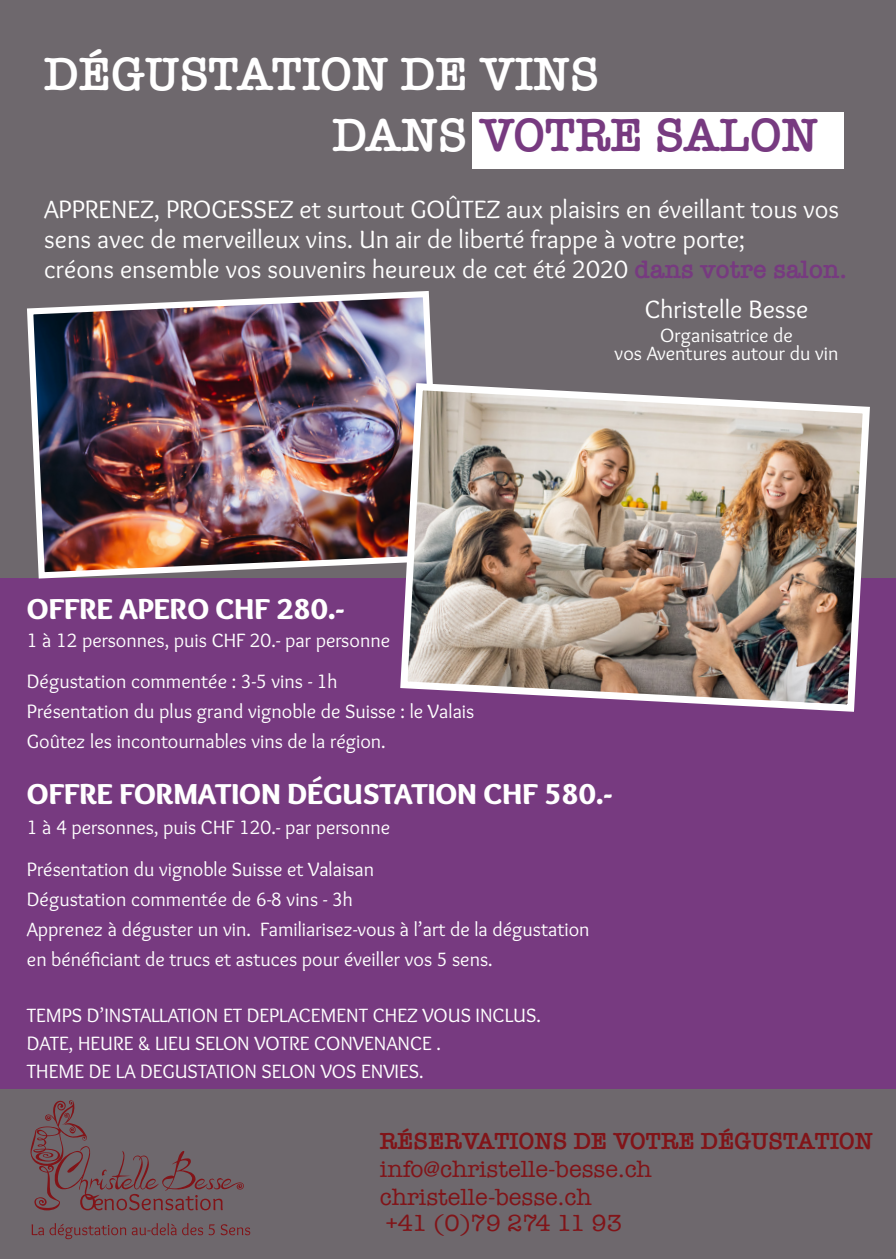
<style>
.page{position:relative;width:896px;height:1259px;background:#6e686d}
.page>*{position:absolute;margin:0;border:0;box-sizing:border-box;transform-origin:0 0}
.t1{font:600 48px/61.4px "American Typewriter";color:#fff}
.t2{font:900 30px "Overlock";color:#fff}
.t3{font:26px/30px "Overlock";color:#fff}
.t4{font:24px/27px "American Typewriter";color:#811418}
.t5{font:600 24px "American Typewriter";color:#811418}
.t6{font:20px/30px "Overlock";color:#fff}
.s1{color:#773a80}
.s2{font-family:"American Typewriter";font-weight:600;color:#773a80}
</style>
<div class="page">
<div style="left:0;top:578px;width:896px;height:511px;background:#773a80"></div>
<svg style="left:30px;top:1100px;width:214px;height:110px"></svg>
<svg style="left:32px;top:1223px;width:94px;height:16px"></svg>
<svg style="left:132px;top:1223px;width:83px;height:12px"></svg>
<svg style="left:221px;top:1224px;width:29px;height:11px"></svg>
<div style="left:472px;top:112px;width:371px;height:57px;background:#fff"></div>
<img style="left:27px;top:291px;width:406px;height:288px">
<img style="left:397px;top:379px;width:473px;height:333px">
<h1 class="t1" style="left:332px;top:42px;width:488px;text-indent:-288px">DÉGUSTATION DE VINS<br>DANS <span class="s1">VOTRE SALON</span></h1>
<h3 class="t3" style="left:44px;top:195px;width:804px">APPRENEZ, PROGESSEZ et surtout GOÛTEZ aux plaisirs en éveillant tous vos sens avec de merveilleux vins. Un air de liberté frappe à votre porte;<br>créons ensemble vos souvenirs heureux de cet été 2020 <span class="s2">dans votre salon.</span></h3>
<h3 class="t3" style="left:645px;top:295px;width:165px">Christelle Besse</h3>
<p class="t6" style="left:614px;top:327px;width:225px;line-height:18px;text-align:center">Organisatrice de<br>vos Aventures autour du vin</p>
<h2 class="t2" style="left:27px;top:590px;width:319px">OFFRE APERO CHF 280.-</h2>
<p class="t6" style="left:27px;top:619px;width:365px;line-height:41.4px">1 à 12 personnes, puis CHF 20.- par personne<br>Dégustation commentée : 3-5 vins - 1h</p>
<p class="t6" style="left:27px;top:696px;width:449px">Présentation du plus grand vignoble de Suisse : le Valais<br>Goûtez les incontournables vins de la région.</p>
<h2 class="t2" style="left:27px;top:775px;width:587px">OFFRE FORMATION DÉGUSTATION CHF 580.-</h2>
<p class="t6" style="left:27px;top:807px;width:365px;line-height:41.4px">1 à 4 personnes, puis CHF 120.- par personne<br>Présentation du vignoble Suisse et Valaisan</p>
<p class="t6" style="left:27px;top:884px;width:564px">Dégustation commentée de 6-8 vins - 3h<br>Apprenez à déguster un vin. Familiarisez-vous à l’art de la dégustation en bénéficiant de trucs et astuces pour éveiller vos 5 sens.</p>
<p class="t6" style="left:27px;top:1001px;width:516px;line-height:28px">TEMPS D’INSTALLATION ET DEPLACEMENT CHEZ VOUS INCLUS.<br>DATE, HEURE &amp; LIEU SELON VOTRE CONVENANCE .<br>THEME DE LA DEGUSTATION SELON VOS ENVIES.</p>
<p class="t5" style="left:380px;top:1122px;width:495px">RÉSERVATIONS DE VOTRE DÉGUSTATION</p>
<p class="t4" style="left:380px;top:1154px;width:273px">info@christelle-besse.ch christelle-besse.ch<br>+41 (0)79 274 11 93</p>
</div>
